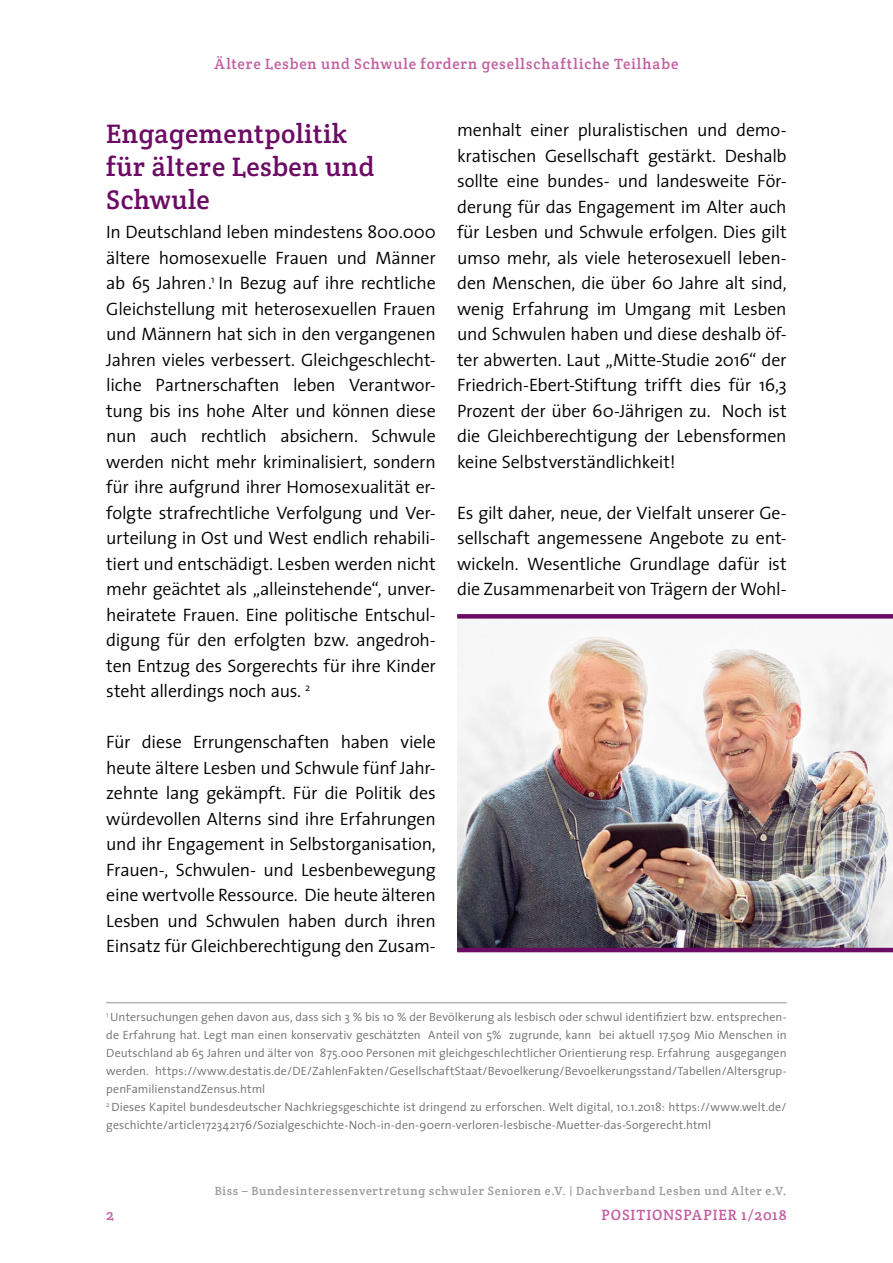
<style>
.page{position:relative;width:893px;height:1263px;background:#fff}
.page>*{position:absolute;margin:0;border:0;box-sizing:border-box;transform-origin:0 0}
.t1{font:27px/33px "Crete Round";letter-spacing:.02em;color:#6c0b64}
.t2{font:300 18px/25.5px "The Sans";letter-spacing:-.015em;color:#000;text-align:justify}
.t3{font:15px "Crete Round";letter-spacing:.06em;color:#c35fa1}
.t4{font:300 12px/18px "The Sans";letter-spacing:.005em;color:#6e6e6e}
.t5{font:12px "Crete Round";letter-spacing:.065em;color:#9c9c9d}
</style>
<div class="page">
<img style="left:457px;top:625px;width:436px;height:323px">
<div style="left:457px;top:614px;width:436px;height:5px;background:#6c0b64"></div>
<hr style="left:457px;top:948px;width:436px;height:4px;background:#6c0b64">
<hr style="left:106px;top:1002px;width:681px;height:1px;background:#919191">
<p class="t3" style="left:215px;top:54px;width:465px">Ältere Lesben und Schwule fordern gesellschaftliche Teilhabe</p>
<h1 class="t1" style="left:106px;top:117px;width:270px">Engagementpolitik für ältere Lesben und<br>Schwule</h1>
<p class="t2" style="left:106px;top:219px;width:331px">In Deutschland leben mindestens 800.000 ältere homosexuelle Frauen und Männer ab 65 Jahren.<sup>1</sup> In Bezug auf ihre rechtliche Gleichstellung mit heterosexuellen Frauen und Männern hat sich in den vergangenen Jahren vieles verbessert. Gleichgeschlecht&shy;liche Partnerschaften leben Verantwor&shy;tung bis ins hohe Alter und können diese nun auch rechtlich absichern. Schwule werden nicht mehr kriminalisiert, sondern für ihre aufgrund ihrer Homosexualität er&shy;folgte strafrechtliche Verfolgung und Ver&shy;urteilung in Ost und West endlich rehabili&shy;tiert und entschädigt. Lesben werden nicht mehr geächtet als „alleinstehende“, unver&shy;heiratete Frauen. Eine politische Entschul&shy;digung für den erfolgten bzw. angedroh&shy;ten Entzug des Sorgerechts für ihre Kinder steht allerdings noch aus. <sup>2</sup></p>
<p class="t2" style="left:106px;top:729px;width:331px">Für diese Errungenschaften haben viele heute ältere Lesben und Schwule fünf Jahr&shy;zehnte lang gekämpft. Für die Politik des würdevollen Alterns sind ihre Erfahrungen und ihr Engagement in Selbstorganisation, Frauen-, Schwulen- und Lesbenbewegung eine wertvolle Ressource. Die heute älteren Lesben und Schwulen haben durch ihren Einsatz für Gleichberechtigung den Zusam-</p>
<p class="t2" style="left:457px;top:117px;width:331px">menhalt einer pluralistischen und demo&shy;kratischen Gesellschaft gestärkt. Deshalb sollte eine bundes- und landesweite För&shy;derung für das Engagement im Alter auch für Lesben und Schwule erfolgen. Dies gilt umso mehr, als viele heterosexuell leben&shy;den Menschen, die über 60 Jahre alt sind, wenig Erfahrung im Umgang mit Lesben und Schwulen haben und diese deshalb öf&shy;ter abwerten. Laut „Mitte-Studie 2016“ der Friedrich-Ebert-Stiftung trifft dies für 16,3<br>Prozent der über 60-Jährigen zu. Noch ist die Gleichberechtigung der Lebensformen keine Selbstverständlichkeit!</p>
<p class="t2" style="left:457px;top:499px;width:331px">Es gilt daher, neue, der Vielfalt unserer Ge&shy;sellschaft angemessene Angebote zu ent&shy;wickeln. Wesentliche Grundlage dafür ist die Zusammenarbeit von Trägern der Wohl-</p>
<p class="t4" style="left:106px;top:1008px;width:682px"><sup>1</sup> Untersuchungen gehen davon aus, dass sich 3 % bis 10 % der Bevölkerung als lesbisch oder schwul identifiziert bzw. entsprechen&shy;de Erfahrung hat. Legt man einen konservativ geschätzten Anteil von 5% zugrunde, kann bei aktuell 17.509 Mio Menschen in Deutschland ab 65 Jahren und älter von 875.000 Personen mit gleichgeschlechtlicher Orientierung resp. Erfahrung ausgegangen werden. https://www.destatis.de/DE/ZahlenFakten/GesellschaftStaat/Bevoelkerung/Bevoelkerungsstand/Tabellen/Altersgrup&shy;penFamilienstandZensus.html<br><sup>2</sup> Dieses Kapitel bundesdeutscher Nachkriegsgeschichte ist dringend zu erforschen. Welt digital, 10.1.2018: https://www.welt.de/ geschichte/article172342176/Sozialgeschichte-Noch-in-den-90ern-verloren-lesbische-Muetter-das-Sorgerecht.html</p>
<p class="t5" style="left:215px;top:1183px;width:573px">Biss – Bundesinteressenvertretung schwuler Senioren e.V. | Dachverband Lesben und Alter e.V.</p>
<p class="t3" style="left:106px;top:1205px;width:9px">2</p>
<p class="t3" style="left:602px;top:1205px;width:187px">POSITIONSPAPIER 1/2018</p>
</div>
